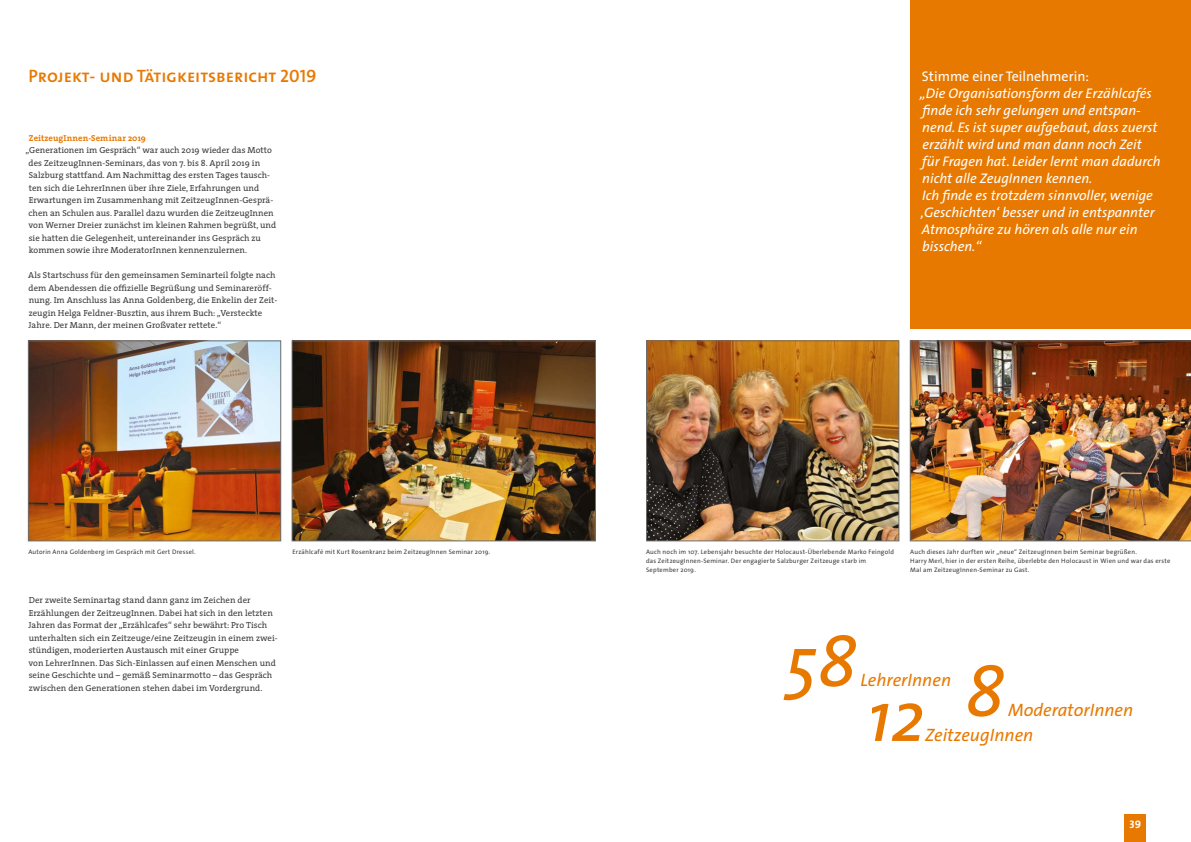
<style>
.page{position:relative;width:1191px;height:842px;background:#fff}
.page>*{position:absolute;margin:0;border:0;box-sizing:border-box;transform-origin:0 0}
.t1{font:italic 72px "The Sans";color:#e87900}
.t2{font:italic 18px "The Sans";color:#e87900}
.t3{font:18px "The Sans Semi Bold Caps";color:#e87900}
.t4{font:italic 14px/17px "The Sans";color:#fff}
.t5{font:14px "The Sans";color:#fff}
.t6{font:11px "The Sans Bold Caps";color:#fff}
.t7{font:8.8px/12.5px "The Serif";letter-spacing:.005em;color:#3a3a39}
.t8{font:700 8.7px "The Serif";letter-spacing:.005em;color:#e87900}
.t9{font:6.5px/9px "The Sans";letter-spacing:.03em;color:#3a3a39}
</style>
<div class="page">
<div style="left:1124px;top:814px;width:22px;height:28px;background:#e87900"></div>
<img style="left:30px;top:343px;width:249px;height:196px">
<div style="left:28px;top:341px;width:253px;height:200px;border:1px solid #6e6e6e"></div>
<div style="left:910px;top:0;width:281px;height:328px;background:#e87900"></div>
<img style="left:294px;top:343px;width:299px;height:196px">
<div style="left:292px;top:341px;width:303px;height:200px;border:1px solid #6e6e6e"></div>
<img style="left:910px;top:341px;width:281px;height:200px">
<img style="left:648px;top:343px;width:249px;height:196px">
<div style="left:646px;top:341px;width:253px;height:200px;border:1px solid #6e6e6e"></div>
<h2 class="t3" style="left:28px;top:61px;width:290px">Projekt- und Tätigkeitsbericht 2019</h2>
<p class="t8" style="left:29px;top:131px;width:118px">ZeitzeugInnen-Seminar 2019</p>
<p class="t7" style="left:29px;top:144px;width:249px;text-indent:-3px">„Generationen im Gespräch“ war auch 2019 wieder das Motto des ZeitzeugInnen-Seminars, das von 7. bis 8. April 2019 in Salzburg stattfand. Am Nachmittag des ersten Tages tausch&shy;ten sich die LehrerInnen über ihre Ziele, Erfahrungen und Erwartungen im Zusammenhang mit ZeitzeugInnen-Gesprä&shy;chen an Schulen aus. Parallel dazu wurden die ZeitzeugInnen von Werner Dreier zunächst im kleinen Rahmen begrüßt, und sie hatten die Gelegenheit, untereinander ins Gespräch zu kommen sowie ihre ModeratorInnen kennenzulernen.</p>
<p class="t7" style="left:28px;top:269px;width:251px">Als Startschuss für den gemeinsamen Seminarteil folgte nach dem Abendessen die offizielle Begrüßung und Seminareröff&shy;nung. Im Anschluss las Anna Goldenberg, die Enkelin der Zeit&shy;zeugin Helga Feldner-Busztin, aus ihrem Buch: „Versteckte Jahre. Der Mann, der meinen Großvater rettete.“</p>
<h3 class="t5" style="left:921px;top:65px;width:169px">Stimme einer Teilnehmerin:</h3>
<p class="t4" style="left:920px;top:85px;width:242px">„Die Organisationsform der Erzählcafés finde ich sehr gelungen und entspan&shy;nend. Es ist super aufgebaut, dass zuerst erzählt wird und man dann noch Zeit<br>für Fragen hat. Leider lernt man dadurch nicht alle ZeugInnen kennen.<br>Ich finde es trotzdem sinnvoller, wenige ‚Geschichten‘ besser und in entspannter Atmosphäre zu hören als alle nur ein bisschen.“</p>
<p class="t9" style="left:28px;top:547px;width:169px">Autorin Anna Goldenberg im Gespräch mit Gert Dressel.</p>
<p class="t9" style="left:646px;top:547px;width:249px">Auch noch im 107. Lebensjahr besuchte der Holocaust-Überlebende Marko Feingold das ZeitzeugInnen-Seminar. Der engagierte Salzburger Zeitzeuge starb im<br>September 2019.</p>
<p class="t9" style="left:910px;top:547px;width:262px">Auch dieses Jahr durften wir „neue“ ZeitzeugInnen beim Seminar begrüßen.<br>Harry Merl, hier in der ersten Reihe, überlebte den Holocaust in Wien und war das erste<br>Mal am ZeitzeugInnen-Seminar zu Gast.</p>
<p class="t9" style="left:292px;top:547px;width:199px">Erzählcafé mit Kurt Rosenkranz beim ZeitzeugInnen Seminar 2019.</p>
<p class="t7" style="left:29px;top:594px;width:251px">Der zweite Seminartag stand dann ganz im Zeichen der Erzählungen der ZeitzeugInnen. Dabei hat sich in den letzten Jahren das Format der „Erzählcafes“ sehr bewährt: Pro Tisch unterhalten sich ein Zeitzeuge/eine Zeitzeugin in einem zwei&shy;stündigen, moderierten Austausch mit einer Gruppe<br>von LehrerInnen. Das Sich-Einlassen auf einen Menschen und seine Geschichte und – gemäß Seminarmotto – das Gespräch zwischen den Generationen stehen dabei im Vordergrund.</p>
<h1 class="t1" style="left:785px;top:602px;width:73px">58</h1>
<h1 class="t1" style="left:965px;top:632px;width:40px">8</h1>
<h2 class="t2" style="left:860px;top:665px;width:92px">LehrerInnen</h2>
<h1 class="t1" style="left:867px;top:657px;width:59px">12</h1>
<h2 class="t2" style="left:1008px;top:695px;width:127px">ModeratorInnen</h2>
<h2 class="t2" style="left:925px;top:720px;width:110px">ZeitzeugInnen</h2>
<p class="t6" style="left:1129px;top:815px;width:13px">39</p>
</div>
